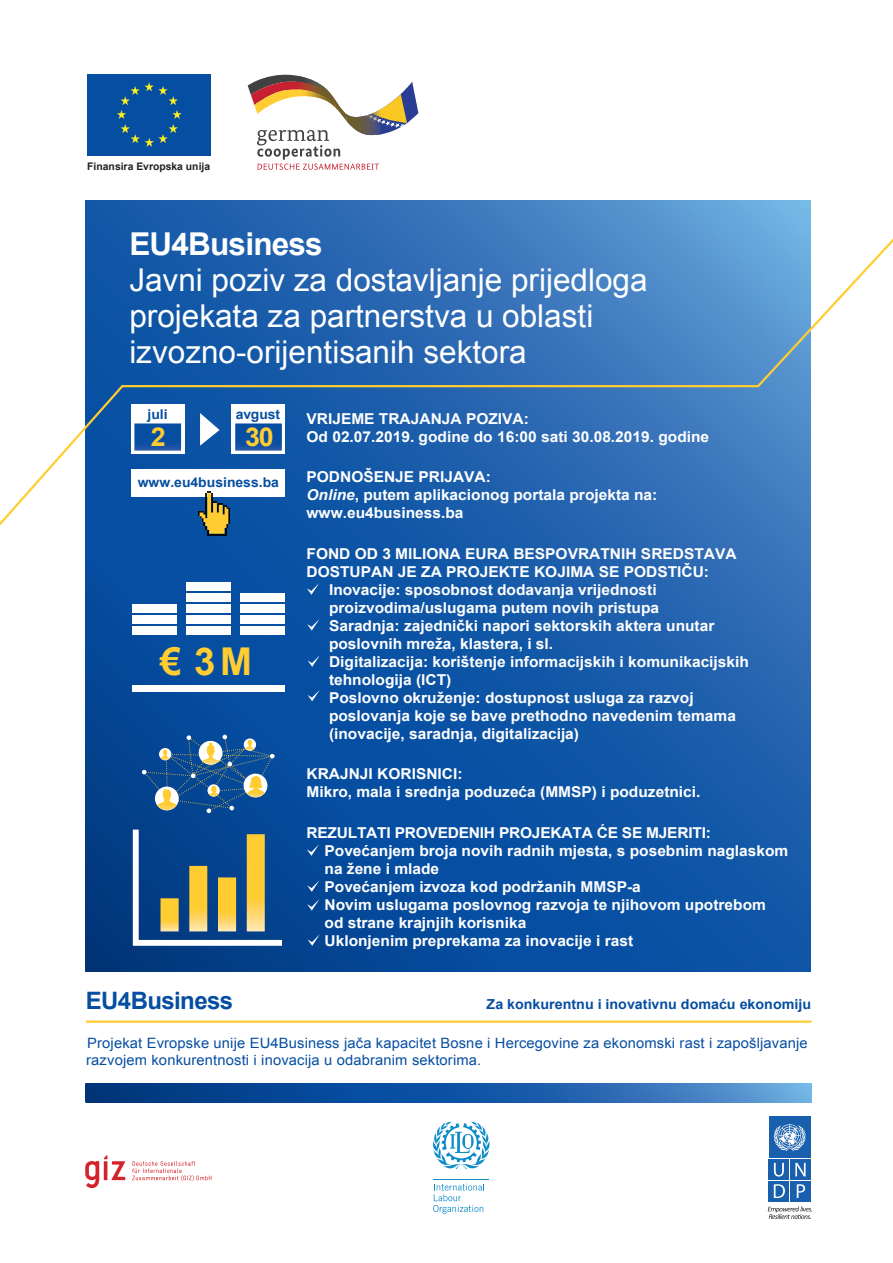
<style>
.page{position:relative;width:893px;height:1263px;background:#fff}
.page>*{position:absolute;margin:0;border:0;box-sizing:border-box;transform-origin:0 0}
.t1{font:700 38.25px "Arial";color:#ffcc32}
.t2{font:31.5px/36px "Arial";color:#fff}
.t3{font:700 31.5px "Arial";letter-spacing:-.025em;color:#fff}
.t4{font:700 25.95px "Arial";color:#ffcc32}
.t5{font:700 24px "Arial";letter-spacing:-.025em;color:#064ea2}
.t6{font:700 15px/18px "Arial";color:#fff}
.t7{font:14.25px/17.1px "Arial";letter-spacing:.01em;color:#064ea2}
.t8{font:700 13.8px "Arial";color:#064ea2}
.t9{font:700 13.5px "Arial";color:#064ea2}
.t10{font:700 10.35px "Arial";color:#231f20}
.s1{font-style:italic}
</style>
<div class="page">
<svg style="left:248px;top:74px;width:170px;height:96px"></svg>
<div style="left:87px;top:74px;width:124px;height:82px;background:#064ea2"></div>
<svg style="left:117px;top:82px;width:65px;height:65px"></svg>
<img style="left:86px;top:201px;width:724px;height:771px">
<img style="left:86px;top:1083px;width:725px;height:20px">
<svg style="left:0;top:211px;width:893px;height:352px"></svg>
<svg style="left:85px;top:1155px;width:40px;height:33px"></svg>
<svg style="left:132px;top:1161px;width:79px;height:20px"></svg>
<hr style="left:434px;top:1179px;width:55px;height:1px;background:#0f8cc7">
<svg style="left:433px;top:1183px;width:51px;height:31px"></svg>
<svg style="left:433px;top:1121px;width:56px;height:48px"></svg>
<div style="left:769px;top:1159px;width:20px;height:21px;background:#185fad"></div>
<svg style="left:774px;top:1163px;width:10px;height:13px"></svg>
<div style="left:790px;top:1159px;width:21px;height:21px;background:#185fad"></div>
<svg style="left:795px;top:1163px;width:11px;height:13px"></svg>
<div style="left:790px;top:1181px;width:21px;height:20px;background:#185fad"></div>
<svg style="left:797px;top:1184px;width:8px;height:14px"></svg>
<div style="left:769px;top:1181px;width:20px;height:20px;background:#185fad"></div>
<svg style="left:774px;top:1184px;width:11px;height:14px"></svg>
<div style="left:769px;top:1116px;width:42px;height:42px;background:#185fad"></div>
<svg style="left:774px;top:1124px;width:32px;height:27px"></svg>
<svg style="left:768px;top:1206px;width:44px;height:13px"></svg>
<hr style="left:86px;top:1020px;width:726px;height:3px;background:#ffcc32">
<svg style="left:200px;top:413px;width:20px;height:33px"></svg>
<div style="left:131px;top:405px;width:53px;height:49px;background:#fff"></div>
<img style="left:135px;top:424px;width:46px;height:27px">
<div style="left:232px;top:405px;width:53px;height:49px;background:#fff"></div>
<img style="left:235px;top:424px;width:47px;height:27px">
<div style="left:133px;top:685px;width:152px;height:7px;background:#fff"></div>
<div style="left:132px;top:615px;width:45px;height:9px;background:#fff"></div>
<div style="left:186px;top:615px;width:45px;height:9px;background:#fff"></div>
<div style="left:240px;top:615px;width:45px;height:9px;background:#fff"></div>
<div style="left:132px;top:627px;width:45px;height:8px;background:#fff"></div>
<div style="left:186px;top:627px;width:45px;height:8px;background:#fff"></div>
<div style="left:240px;top:627px;width:45px;height:8px;background:#fff"></div>
<div style="left:186px;top:582px;width:45px;height:8px;background:#fff"></div>
<div style="left:186px;top:593px;width:45px;height:8px;background:#fff"></div>
<div style="left:240px;top:593px;width:45px;height:8px;background:#fff"></div>
<div style="left:132px;top:604px;width:45px;height:9px;background:#fff"></div>
<div style="left:186px;top:604px;width:45px;height:9px;background:#fff"></div>
<div style="left:240px;top:604px;width:45px;height:9px;background:#fff"></div>
<svg style="left:307px;top:583px;width:12px;height:12px"></svg>
<svg style="left:307px;top:619px;width:12px;height:11px"></svg>
<svg style="left:308px;top:655px;width:12px;height:12px"></svg>
<svg style="left:308px;top:690px;width:12px;height:11px"></svg>
<svg style="left:307px;top:844px;width:12px;height:12px"></svg>
<svg style="left:307px;top:880px;width:12px;height:12px"></svg>
<svg style="left:307px;top:899px;width:12px;height:12px"></svg>
<svg style="left:308px;top:934px;width:12px;height:12px"></svg>
<div style="left:131px;top:470px;width:154px;height:27px;background:#fff"></div>
<svg style="left:198px;top:491px;width:32px;height:45px"></svg>
<svg style="left:130px;top:824px;width:158px;height:125px;background:#1e5496"></svg>
<img style="left:161px;top:898px;width:18px;height:33px">
<img style="left:189px;top:866px;width:18px;height:65px">
<img style="left:218px;top:877px;width:18px;height:54px">
<img style="left:247px;top:834px;width:18px;height:97px">
<svg style="left:142px;top:735px;width:135px;height:78px;background:#2d6197"></svg>
<div style="left:199px;top:741px;width:23px;height:24px;background:#fff;border-radius:50%"></div>
<img style="left:202px;top:742px;width:17px;height:23px">
<p class="t10" style="left:87px;top:162px;width:124px">Finansira Evropska unija</p>
<h2 class="t3" style="left:129px;top:232px;width:195px">EU4Business</h2>
<h2 class="t2" style="left:129px;top:265px;width:520px">Javni poziv za dostavljanje prijedloga projekata za partnerstva u oblasti izvozno-orijentisanih sektora</h2>
<p class="t9" style="left:147px;top:409px;width:22px">juli</p>
<h3 class="t4" style="left:151px;top:427px;width:16px">2</h3>
<p class="t9" style="left:236px;top:409px;width:46px">avgust</p>
<h3 class="t4" style="left:245px;top:427px;width:30px">30</h3>
<p class="t9" style="left:138px;top:477px;width:143px">www.eu4business.ba</p>
<h1 class="t1" style="left:160px;top:648px;width:93px">€ 3 M</h1>
<p class="t6" style="left:307px;top:411px;width:404px">VRIJEME TRAJANJA POZIVA:<br>Od 02.07.2019. godine do 16:00 sati 30.08.2019. godine</p>
<p class="t6" style="left:307px;top:469px;width:352px">PODNOŠENJE PRIJAVA:<br><span class="s1">Online</span>, putem aplikacionog portala projekta na: www.eu4business.ba</p>
<p class="t6" style="left:307px;top:546px;width:432px">FOND OD 3 MILIONA EURA BESPOVRATNIH SREDSTAVA</p>
<p class="t6" style="left:307px;top:563px;width:404px">DOSTUPAN JE ZA PROJEKTE KOJIMA SE PODSTIČU:</p>
<p class="t6" style="left:329px;top:582px;width:329px">Inovacije: sposobnost dodavanja vrijednosti</p>
<p class="t6" style="left:329px;top:600px;width:332px">proizvodima/uslugama putem novih pristupa</p>
<p class="t6" style="left:329px;top:617px;width:387px">Saradnja: zajednički napori sektorskih aktera unutar</p>
<p class="t6" style="left:329px;top:635px;width:226px">poslovnih mreža, klastera, i sl.</p>
<p class="t6" style="left:329px;top:654px;width:421px">Digitalizacija: korištenje informacijskih i komunikacijskih</p>
<p class="t6" style="left:329px;top:672px;width:124px">tehnologija (ICT)</p>
<p class="t6" style="left:329px;top:689px;width:366px">Poslovno okruženje: dostupnost usluga za razvoj</p>
<p class="t6" style="left:329px;top:708px;width:408px">poslovanja koje se bave prethodno navedenim temama</p>
<p class="t6" style="left:329px;top:726px;width:252px">(inovacije, saradnja, digitalizacija)</p>
<p class="t6" style="left:307px;top:766px;width:395px">KRAJNJI KORISNICI:<br>Mikro, mala i srednja poduzeća (MMSP) i poduzetnici.</p>
<p class="t6" style="left:324px;top:824px;width:465px;text-indent:-18px">REZULTATI PROVEDENIH PROJEKATA ĆE SE MJERITI:<br>Povećanjem broja novih radnih mjesta, s posebnim naglaskom na žene i mlade<br>Povećanjem izvoza kod podržanih MMSP-a<br>Novim uslugama poslovnog razvoja te njihovom upotrebom od strane krajnjih korisnika<br>Uklonjenim preprekama za inovacije i rast</p>
<h3 class="t5" style="left:86px;top:991px;width:149px">EU4Business</h3>
<p class="t8" style="left:487px;top:995px;width:326px">Za konkurentnu i inovativnu domaću ekonomiju</p>
<p class="t7" style="left:86px;top:1034px;width:723px">Projekat Evropske unije EU4Business jača kapacitet Bosne i Hercegovine za ekonomski rast i zapošljavanje razvojem konkurentnosti i inovacija u odabranim sektorima.</p>
</div>
